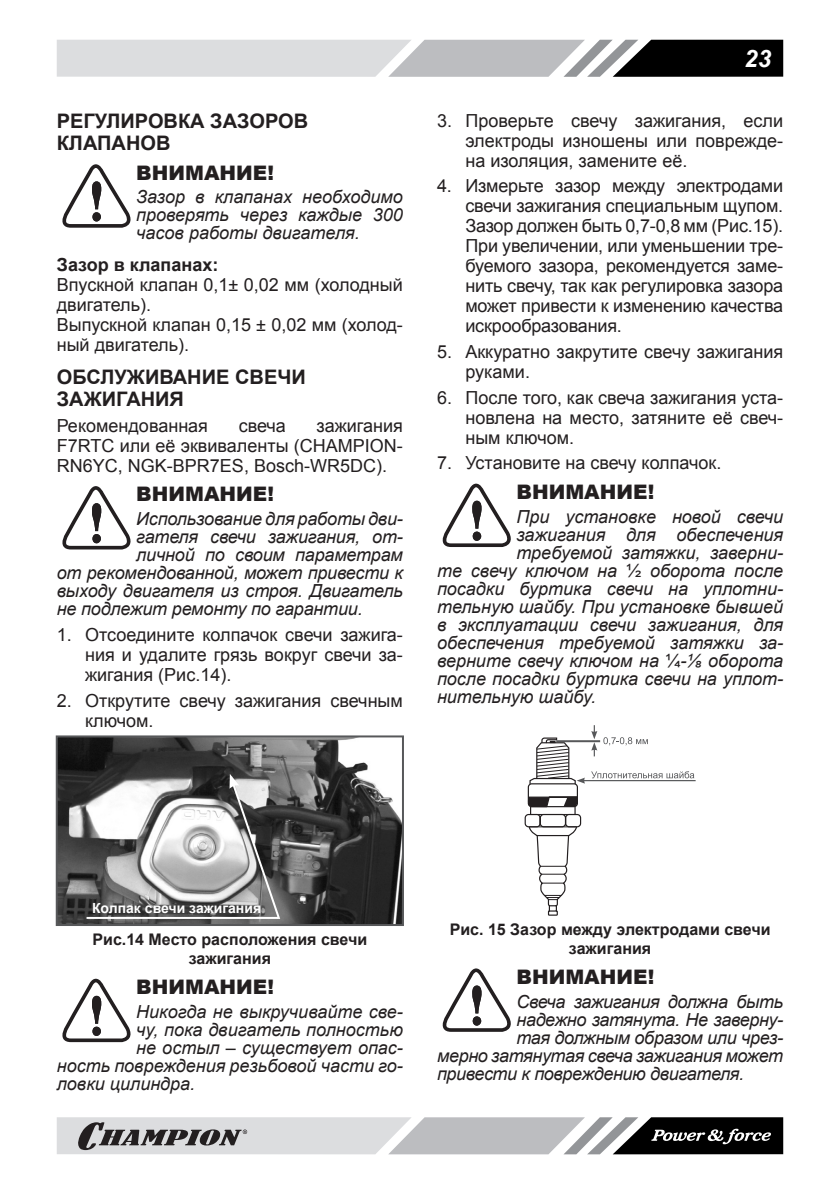
<style>
.page{position:relative;width:840px;height:1191px;background:#fff}
.page>*{position:absolute;margin:0;border:0;box-sizing:border-box;transform-origin:0 0}
.t1{font:italic 700 24px "Arial";color:#fff}
.Заголовок2{font:700 20px/22px "Arial";color:#231f20}
.ВНИМАНИЕ{font:900 20px "Arial";color:#231f20}
.ВНИМАНИЕ_ТЕКСТ{font:italic 18px/18px "Arial";letter-spacing:-.01em;color:#231f20;text-align:justify}
.Текст_список{font:18px/20px "Arial";color:#231f20;text-align:justify}
.Текст_основной{font:18px/20px "Arial";color:#231f20}
.Заголовок3{font:700 18px "Arial";color:#231f20}
.РИСУНОК{font:700 16px/19.2px "Arial";color:#231f20;text-align:center}
.t2{font:700 14px "Arial";color:#fff}
.s1{font-style:normal}
</style>
<div class="page">
<svg style="left:57px;top:40px;width:725px;height:37px;background:#a7a8aa"></svg>
<svg style="left:57px;top:1117px;width:725px;height:37px;background:#a1a2a3"></svg>
<svg style="left:62px;top:164px;width:69px;height:64px"></svg>
<svg style="left:62px;top:486px;width:69px;height:63px"></svg>
<img style="left:59px;top:738px;width:342px;height:185px">
<div style="left:56px;top:735px;width:348px;height:191px;border:2px solid #57585a"></div>
<svg style="left:84px;top:774px;width:197px;height:146px"></svg>
<svg style="left:62px;top:978px;width:69px;height:64px"></svg>
<svg style="left:442px;top:483px;width:69px;height:64px"></svg>
<div style="left:527px;top:783px;width:50px;height:24px;border:1px solid #231f20;border-radius:3px"></div>
<hr style="left:556px;top:740px;width:43px;height:1px;background:#57585a">
<hr style="left:556px;top:741px;width:43px;height:1px;background:#57585a">
<hr style="left:583px;top:780px;width:112px;height:1px;background:#57585a">
<svg style="left:528px;top:737px;width:56px;height:48px"></svg>
<svg style="left:591px;top:725px;width:6px;height:31px"></svg>
<svg style="left:603px;top:737px;width:44px;height:8px"></svg>
<svg style="left:591px;top:771px;width:103px;height:7px"></svg>
<svg style="left:524px;top:796px;width:57px;height:120px"></svg>
<svg style="left:442px;top:968px;width:69px;height:63px"></svg>
<p class="Заголовок2" style="left:57px;top:111px;width:253px">РЕГУЛИРОВКА ЗАЗОРОВ<br>КЛАПАНОВ</p>
<p class="ВНИМАНИЕ" style="left:136px;top:158px;width:139px">ВНИМАНИЕ!</p>
<p class="ВНИМАНИЕ_ТЕКСТ" style="left:136px;top:188px;width:268px">Зазор в клапанах необходимо проверять через каждые 300 часов работы двигателя.</p>
<p class="Заголовок3" style="left:57px;top:252px;width:163px">Зазор в клапанах:</p>
<p class="Текст_основной" style="left:57px;top:274px;width:347px">Впускной клапан 0,1± 0,02 мм (холодный двигатель).</p>
<p class="Текст_основной" style="left:57px;top:314px;width:347px">Выпускной клапан 0,15 ± 0,02 мм (холод&shy;ный двигатель).</p>
<p class="Заголовок2" style="left:57px;top:367px;width:250px">ОБСЛУЖИВАНИЕ СВЕЧИ<br>ЗАЖИГАНИЯ</p>
<p class="Текст_основной" style="left:57px;top:416px;width:153px">Рекомендованная</p>
<p class="Текст_основной" style="left:238px;top:416px;width:49px">свеча</p>
<p class="Текст_основной" style="left:57px;top:416px;width:347px;text-align:justify;text-indent:260px">зажигания F7RTC или её эквиваленты (CHAMPION-RN6YC, NGK-BPR7ES, Bosch-WR5DC).</p>
<p class="ВНИМАНИЕ" style="left:136px;top:480px;width:139px">ВНИМАНИЕ!</p>
<p class="ВНИМАНИЕ_ТЕКСТ" style="left:136px;top:510px;width:268px">Использование для работы дви-</p>
<p class="ВНИМАНИЕ_ТЕКСТ" style="left:136px;top:528px;width:268px">гателя свечи зажигания, от-</p>
<p class="ВНИМАНИЕ_ТЕКСТ" style="left:136px;top:546px;width:268px">личной по своим параметрам</p>
<p class="ВНИМАНИЕ_ТЕКСТ" style="left:57px;top:564px;width:347px">от рекомендованной, может привести к</p>
<p class="ВНИМАНИЕ_ТЕКСТ" style="left:57px;top:582px;width:347px">выходу двигателя из строя. Двигатель</p>
<p class="ВНИМАНИЕ_ТЕКСТ" style="left:57px;top:600px;width:307px">не подлежит ремонту по гарантии.</p>
<p class="Текст_список" style="left:85px;top:625px;width:319px;text-indent:-28px">1. Отсоедините колпачок свечи зажига&shy;ния и удалите грязь вокруг свечи за&shy;жигания (Рис.14).</p>
<p class="Текст_список" style="left:85px;top:690px;width:319px;text-indent:-28px">2. Открутите свечу зажигания свечным ключом.</p>
<h1 class="t1" style="left:743px;top:42px;width:28px">23</h1>
<p class="Текст_список" style="left:465px;top:110px;width:319px;text-indent:-28px">3. Проверьте свечу зажигания, если электроды изношены или поврежде&shy;на изоляция, замените её.</p>
<p class="Текст_список" style="left:465px;top:176px;width:319px;text-indent:-28px">4. Измерьте зазор между электродами свечи зажигания специальным щупом.<br>Зазор должен быть 0,7-0,8 мм (Рис.15).<br>При увеличении, или уменьшении тре&shy;буемого зазора, рекомендуется заме&shy;нить свечу, так как регулировка зазора может привести к изменению качества искрообразования.</p>
<p class="Текст_список" style="left:465px;top:342px;width:319px;text-indent:-28px">5. Аккуратно закрутите свечу зажигания руками.</p>
<p class="Текст_список" style="left:465px;top:387px;width:319px;text-indent:-28px">6. После того, как свеча зажигания уста&shy;новлена на место, затяните её свеч&shy;ным ключом.</p>
<p class="Текст_список" style="left:437px;top:453px;width:286px">7. Установите на свечу колпачок.</p>
<p class="ВНИМАНИЕ" style="left:516px;top:477px;width:139px">ВНИМАНИЕ!</p>
<p class="ВНИМАНИЕ_ТЕКСТ" style="left:516px;top:507px;width:268px">При установке новой свечи</p>
<p class="ВНИМАНИЕ_ТЕКСТ" style="left:516px;top:525px;width:268px">зажигания для обеспечения</p>
<p class="ВНИМАНИЕ_ТЕКСТ" style="left:516px;top:543px;width:268px">требуемой затяжки, заверни-</p>
<p class="ВНИМАНИЕ_ТЕКСТ" style="left:437px;top:561px;width:347px">те свечу ключом на <span class="s1">½</span> оборота после</p>
<p class="ВНИМАНИЕ_ТЕКСТ" style="left:437px;top:579px;width:347px">посадки буртика свечи на уплотни-</p>
<p class="ВНИМАНИЕ_ТЕКСТ" style="left:437px;top:597px;width:347px">тельную шайбу. При установке бывшей</p>
<p class="ВНИМАНИЕ_ТЕКСТ" style="left:437px;top:615px;width:347px">в эксплуатации свечи зажигания, для</p>
<p class="ВНИМАНИЕ_ТЕКСТ" style="left:437px;top:633px;width:347px">обеспечения требуемой затяжки за-</p>
<p class="ВНИМАНИЕ_ТЕКСТ" style="left:437px;top:651px;width:347px">верните свечу ключом на <span class="s1">¼</span>-⅛ оборота</p>
<p class="ВНИМАНИЕ_ТЕКСТ" style="left:437px;top:669px;width:347px">после посадки буртика свечи на уплот-</p>
<p class="ВНИМАНИЕ_ТЕКСТ" style="left:437px;top:687px;width:160px">нительную шайбу.</p>
<p class="t2" style="left:92px;top:899px;width:170px">Колпак свечи зажигания</p>
<p class="РИСУНОК" style="left:92px;top:930px;width:276px">Рис.14 Место расположения свечи зажигания</p>
<p class="ВНИМАНИЕ" style="left:136px;top:972px;width:139px">ВНИМАНИЕ!</p>
<p class="ВНИМАНИЕ_ТЕКСТ" style="left:136px;top:1002px;width:268px">Никогда не выкручивайте све-</p>
<p class="ВНИМАНИЕ_ТЕКСТ" style="left:136px;top:1020px;width:268px">чу, пока двигатель полностью</p>
<p class="ВНИМАНИЕ_ТЕКСТ" style="left:136px;top:1038px;width:268px">не остыл – существует опас-</p>
<p class="ВНИМАНИЕ_ТЕКСТ" style="left:57px;top:1056px;width:347px">ность повреждения резьбовой части го-</p>
<p class="ВНИМАНИЕ_ТЕКСТ" style="left:57px;top:1074px;width:140px">ловки цилиндра.</p>
<p class="РИСУНОК" style="left:449px;top:920px;width:322px">Рис. 15 Зазор между электродами свечи зажигания</p>
<p class="ВНИМАНИЕ" style="left:516px;top:962px;width:139px">ВНИМАНИЕ!</p>
<p class="ВНИМАНИЕ_ТЕКСТ" style="left:516px;top:992px;width:268px">Свеча зажигания должна быть</p>
<p class="ВНИМАНИЕ_ТЕКСТ" style="left:516px;top:1010px;width:268px">надежно затянута. Не заверну-</p>
<p class="ВНИМАНИЕ_ТЕКСТ" style="left:516px;top:1028px;width:268px">тая должным образом или чрез-</p>
<p class="ВНИМАНИЕ_ТЕКСТ" style="left:437px;top:1046px;width:347px">мерно затянутая свеча зажигания может</p>
<p class="ВНИМАНИЕ_ТЕКСТ" style="left:437px;top:1064px;width:308px">привести к повреждению двигателя.</p>
</div>
